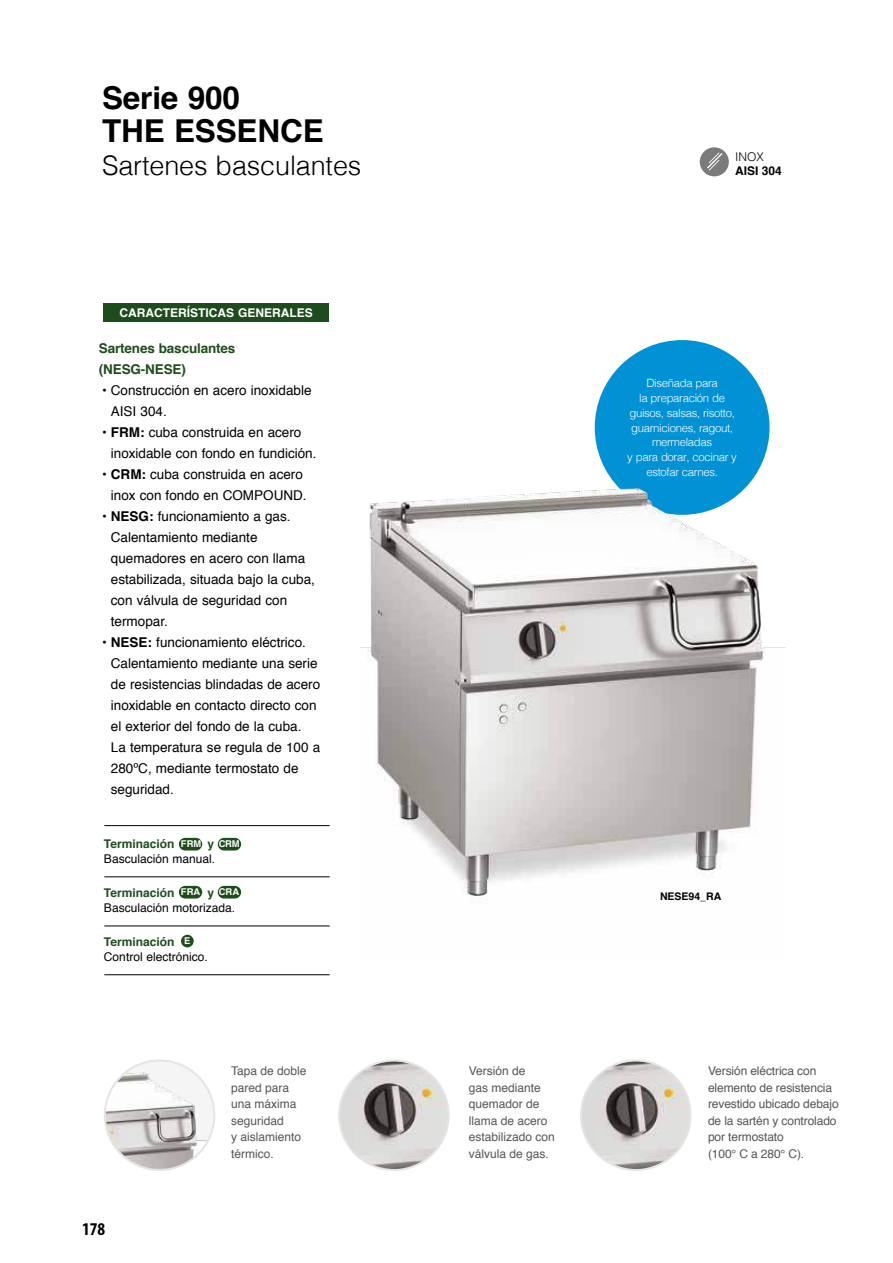
<style>
.page{position:relative;width:893px;height:1263px;background:#fff}
.page>*{position:absolute;margin:0;border:0;box-sizing:border-box;transform-origin:0 0}
.t1{font:700 31.5px/33px "Helvetica";letter-spacing:-.005em;color:#000}
.t2{font:300 27px "Helvetica";letter-spacing:-.005em;color:#000}
.t3{font:700 condensed 18px "Myriad Pro";color:#000}
.t4{font:13.5px/21px "Helvetica";color:#000}
.t5{font:700 13.5px/21px "Helvetica";letter-spacing:-.01em;color:#1f4c1d}
.t6{font:12px/16.5px "Helvetica";color:#575656}
.t7{font:12px "Helvetica";color:#000}
.t8{font:700 12px "Helvetica";color:#1f4c1d}
.t9{font:700 12px "Helvetica";color:#fff}
.t10{font:700 12px "Helvetica";color:#000}
.t11{font:300 12px "Helvetica";color:#000}
.t12{font:300 11.4px/14.7px "Helvetica";letter-spacing:-.03em;color:#fff;text-align:center}
.t13{font:700 10.5px "Helvetica";color:#000}
.t14{font:700 9.3px "Helvetica";color:#fff}
.s1{font-weight:700}
</style>
<div class="page">
<div style="left:595px;top:340px;width:174px;height:175px;background:#0092d5;border-radius:50%"></div>
<img style="left:360px;top:473px;width:426px;height:427px">
<div style="left:103px;top:303px;width:226px;height:19px;background:#1f4c1d"></div>
<hr style="left:104px;top:876px;width:226px;height:1px;background:#000">
<hr style="left:104px;top:926px;width:226px;height:1px;background:#000">
<hr style="left:104px;top:974px;width:226px;height:1px;background:#000">
<hr style="left:104px;top:825px;width:226px;height:1px;background:#000">
<div style="left:181px;top:935px;width:13px;height:12px;background:#1f4c1d;border-radius:50%"></div>
<div style="left:179px;top:838px;width:23px;height:12px;background:#1f4c1d;border-radius:6px"></div>
<div style="left:179px;top:886px;width:23px;height:12px;background:#1f4c1d;border-radius:6px"></div>
<div style="left:218px;top:838px;width:23px;height:12px;background:#1f4c1d;border-radius:6px"></div>
<div style="left:218px;top:886px;width:23px;height:12px;background:#1f4c1d;border-radius:6px"></div>
<img style="left:105px;top:1060px;width:109px;height:110px;border-radius:55px">
<div style="left:104px;top:1059px;width:111px;height:112px;border:2px solid #e5e5e4;border-radius:50%"></div>
<img style="left:339px;top:1060px;width:110px;height:110px;border-radius:55px">
<div style="left:338px;top:1059px;width:112px;height:112px;border:2px solid #e5e5e4;border-radius:50%"></div>
<img style="left:581px;top:1060px;width:109px;height:110px;border-radius:55px">
<div style="left:580px;top:1059px;width:111px;height:112px;border:2px solid #e5e5e4;border-radius:50%"></div>
<svg style="left:700px;top:147px;width:29px;height:29px"></svg>
<svg style="left:707px;top:152px;width:15px;height:19px"></svg>
<h1 class="t1" style="left:102px;top:84px;width:223px">Serie 900<br>THE ESSENCE</h1>
<h2 class="t2" style="left:102px;top:155px;width:261px">Sartenes basculantes</h2>
<p class="t9" style="left:120px;top:308px;width:195px">CARACTERÍSTICAS GENERALES</p>
<p class="t5" style="left:99px;top:338px;width:138px">Sartenes basculantes (NESG-NESE)</p>
<p class="t4" style="left:111px;top:379px;width:202px;text-indent:-9px">• Construcción en acero inoxidable<br>AISI 304.</p>
<p class="t4" style="left:111px;top:421px;width:207px;text-indent:-9px">• <span class="s1">FRM:</span> cuba construida en acero inoxidable con fondo en fundición.</p>
<p class="t4" style="left:102px;top:463px;width:206px;text-align:right">• <span class="s1">CRM:</span> cuba construida en acero inox con fondo en COMPOUND.</p>
<p class="t4" style="left:111px;top:505px;width:206px;text-indent:-9px">• <span class="s1">NESG:</span> funcionamiento a gas.<br>Calentamiento mediante quemadores en acero con llama estabilizada, situada bajo la cuba, con válvula de seguridad con termopar.</p>
<p class="t4" style="left:111px;top:631px;width:211px;text-indent:-9px">• <span class="s1">NESE:</span> funcionamiento eléctrico.<br>Calentamiento mediante una serie de resistencias blindadas de acero inoxidable en contacto directo con el exterior del fondo de la cuba.<br>La temperatura se regula de 100 a<br>280ºC, mediante termostato de seguridad.</p>
<p class="t8" style="left:104px;top:839px;width:72px">Terminación</p>
<p class="t8" style="left:207px;top:839px;width:8px">y</p>
<p class="t7" style="left:104px;top:852px;width:113px">Basculación manual.</p>
<p class="t8" style="left:104px;top:888px;width:72px">Terminación</p>
<p class="t8" style="left:207px;top:888px;width:8px">y</p>
<p class="t7" style="left:104px;top:901px;width:133px">Basculación motorizada.</p>
<p class="t8" style="left:104px;top:937px;width:72px">Terminación</p>
<p class="t7" style="left:104px;top:950px;width:105px">Control electrónico.</p>
<p class="t14" style="left:219px;top:840px;width:22px">CRM</p>
<p class="t14" style="left:181px;top:840px;width:22px">FRM</p>
<p class="t14" style="left:219px;top:888px;width:22px">CRA</p>
<p class="t14" style="left:181px;top:888px;width:21px">FRA</p>
<p class="t14" style="left:184px;top:937px;width:8px">E</p>
<p class="t11" style="left:735px;top:152px;width:30px">INOX</p>
<p class="t10" style="left:735px;top:166px;width:48px">AISI 304</p>
<p class="t12" style="left:627px;top:377px;width:111px">Diseñada para<br>la preparación de guisos, salsas, risotto, guarniciones, ragout, mermeladas<br>y para dorar, cocinar y estofar carnes.</p>
<p class="t13" style="left:660px;top:892px;width:63px">NESE94_RA</p>
<h3 class="t3" style="left:82px;top:1219px;width:25px">178</h3>
<p class="t6" style="left:231px;top:1063px;width:77px">Tapa de doble pared para una máxima seguridad<br>y aislamiento térmico.</p>
<p class="t6" style="left:469px;top:1063px;width:88px">Versión de<br>gas mediante quemador de llama de acero estabilizado con válvula de gas.</p>
<p class="t6" style="left:708px;top:1063px;width:132px">Versión eléctrica con elemento de resistencia revestido ubicado debajo de la sartén y controlado por termostato<br>(100° C a 280° C).</p>
</div>
